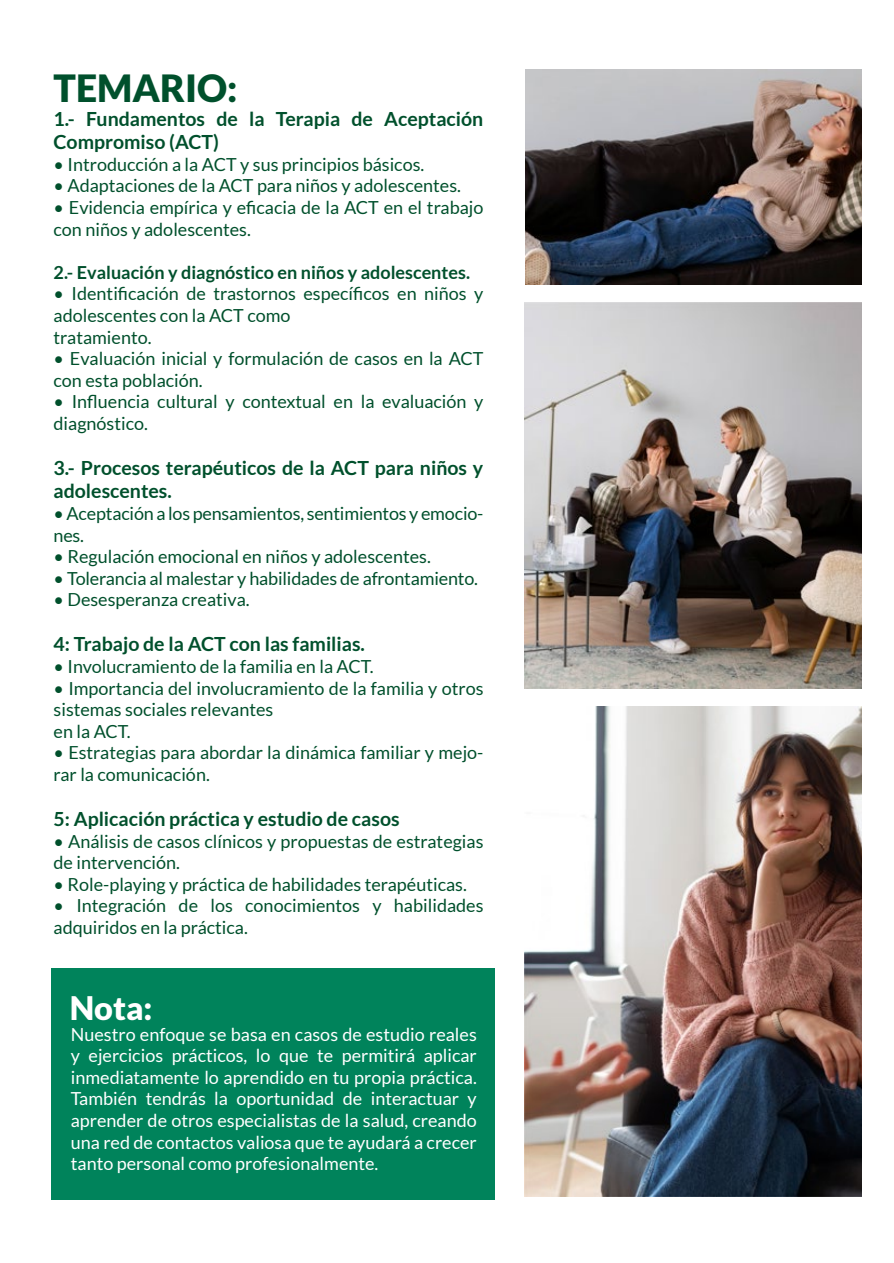
<style>
.page{position:relative;width:894px;height:1263px;background:#fff}
.page>*{position:absolute;margin:0;border:0;box-sizing:border-box;transform-origin:0 0}
.t1{font:900 37.5px "Lato";color:#00502c}
.t2{font:900 32.4px "Lato";color:#fff}
.t3{font:700 19.5px/23.4px "Lato";color:#00502c}
.t4{font:18px/21.6px "Lato";color:#00502c}
.t5{font:18px/21.6px "Lato";color:#fff;text-align:justify}
.t6{font:700 18px "Lato";color:#00502c}
</style>
<div class="page">
<div style="left:51px;top:968px;width:443px;height:232px;background:#00835b"></div>
<img style="left:525px;top:706px;width:336px;height:491px">
<img style="left:524px;top:303px;width:337px;height:386px">
<img style="left:525px;top:70px;width:336px;height:214px">
<h1 class="t1" style="left:54px;top:67px;width:185px">TEMARIO:</h1>
<p class="t3" style="left:54px;top:107px;width:431px">1.- Fundamentos de la Terapia de Aceptación<br>Compromiso (ACT)</p>
<p class="t4" style="left:54px;top:153px;width:372px">• Introducción a la ACT y sus principios básicos.</p>
<p class="t4" style="left:54px;top:175px;width:409px">• Adaptaciones de la ACT para niños y adolescentes.</p>
<p class="t4" style="left:54px;top:196px;width:431px">• Evidencia empírica y eficacia de la ACT en el trabajo con niños y adolescentes.</p>
<p class="t6" style="left:54px;top:262px;width:418px">2.- Evaluación y diagnóstico en niños y adolescentes.</p>
<p class="t4" style="left:54px;top:283px;width:431px">• Identificación de trastornos específicos en niños y adolescentes con la ACT como<br>tratamiento.</p>
<p class="t4" style="left:54px;top:348px;width:431px">• Evaluación inicial y formulación de casos en la ACT con esta población.</p>
<p class="t4" style="left:54px;top:391px;width:431px">• Influencia cultural y contextual en la evaluación y diagnóstico.</p>
<p class="t3" style="left:54px;top:456px;width:431px">3.- Procesos terapéuticos de la ACT para niños y adolescentes.</p>
<p class="t4" style="left:54px;top:502px;width:431px">• Aceptación a los pensamientos, sentimientos y emocio&shy;nes.</p>
<p class="t4" style="left:54px;top:546px;width:379px">• Regulación emocional en niños y adolescentes.</p>
<p class="t4" style="left:54px;top:567px;width:426px">• Tolerancia al malestar y habilidades de afrontamiento.</p>
<p class="t4" style="left:54px;top:589px;width:197px">• Desesperanza creativa.</p>
<p class="t3" style="left:54px;top:632px;width:313px">4: Trabajo de la ACT con las familias.</p>
<p class="t4" style="left:54px;top:655px;width:321px">• Involucramiento de la familia en la ACT.</p>
<p class="t4" style="left:54px;top:677px;width:431px">• Importancia del involucramiento de la familia y otros sistemas sociales relevantes<br>en la ACT.</p>
<p class="t4" style="left:54px;top:742px;width:431px">• Estrategias para abordar la dinámica familiar y mejo&shy;rar la comunicación.</p>
<p class="t3" style="left:54px;top:807px;width:347px">5: Aplicación práctica y estudio de casos</p>
<p class="t4" style="left:54px;top:830px;width:431px">• Análisis de casos clínicos y propuestas de estrategias de intervención.</p>
<p class="t4" style="left:54px;top:873px;width:415px">• Role-playing y práctica de habilidades terapéuticas.</p>
<p class="t4" style="left:54px;top:895px;width:431px">• Integración de los conocimientos y habilidades adquiridos en la práctica.</p>
<h2 class="t2" style="left:70px;top:989px;width:84px">Nota:</h2>
<p class="t5" style="left:71px;top:1023px;width:407px">Nuestro enfoque se basa en casos de estudio reales y ejercicios prácticos, lo que te permitirá aplicar inmediatamente lo aprendido en tu propia práctica.<br>También tendrás la oportunidad de interactuar y aprender de otros especialistas de la salud, creando una red de contactos valiosa que te ayudará a crecer tanto personal como profesionalmente.</p>
</div>
